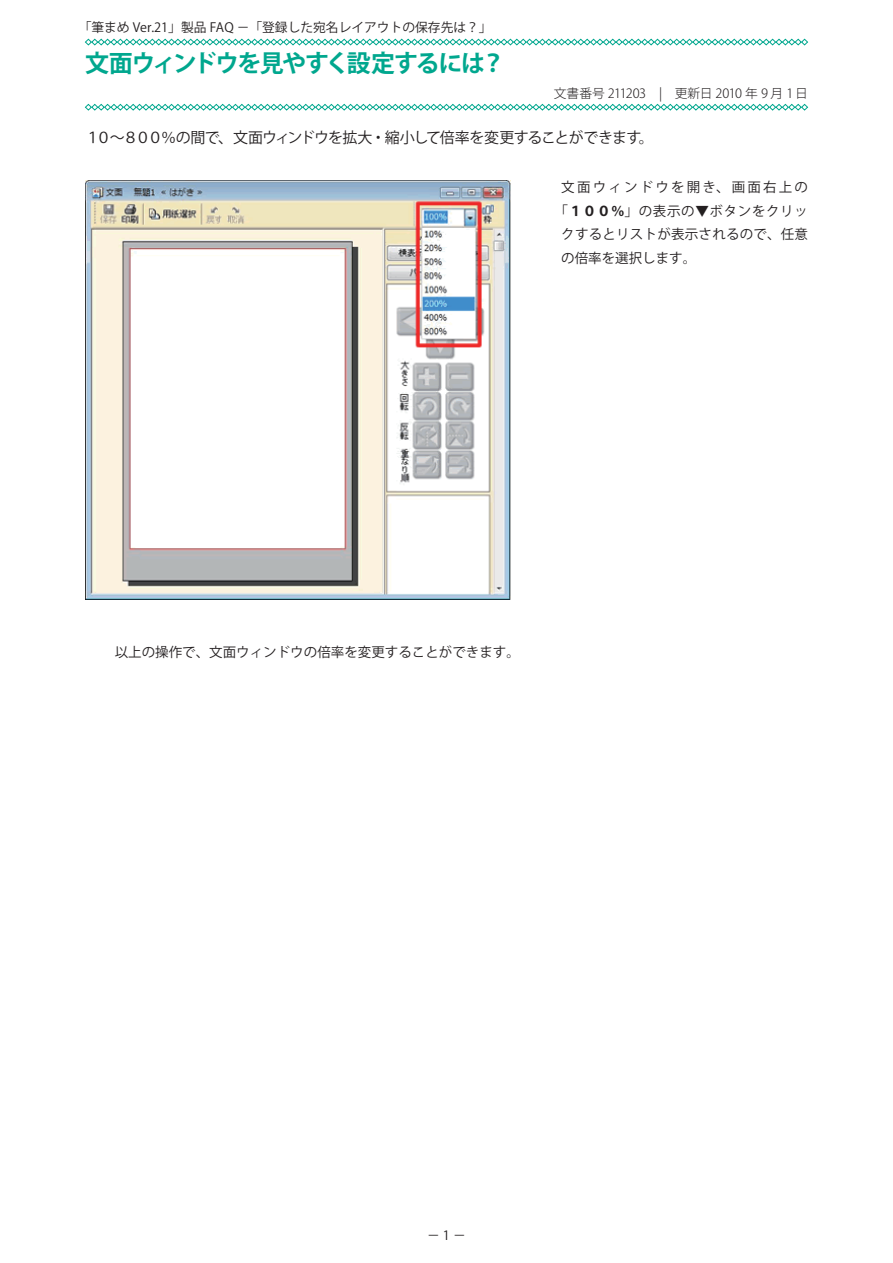
<style>
.page{position:relative;width:893px;height:1263px;background:#fff}
.page>*{position:absolute;margin:0;border:0;box-sizing:border-box;transform-origin:0 0}
.Q_タイトル_p_qtxt{font:700 24px "Koz Go Pro";letter-spacing:-.065em;color:#00a78e}
.A_本文_p{font:15px "Koz Go Pro";letter-spacing:-.06em;color:#231f20}
.セクション_本文_p{font:13.5px "Koz Go Pro";letter-spacing:.015em;color:#231f20}
.セクション_本文_p-2{font:13.5px "Koz Go Pro";letter-spacing:.05em;color:#231f20}
.セクション_本文_p-3{font:13.5px "Koz Go Pro";letter-spacing:.16em;color:#231f20}
._00-ヘッダー{font:12.75px "Koz Go Pro";color:#231f20}
.Q_文書番号_p_faqID{font:300 12.75px "Koz Go Pro";letter-spacing:-.025em;color:#231f20}
.s1{font-weight:700}
</style>
<div class="page">
<svg style="left:85px;top:38px;width:723px;height:8px"></svg>
<svg style="left:85px;top:104px;width:723px;height:7px"></svg>
<img style="left:85px;top:180px;width:425px;height:419px">
<p class="_00-ヘッダー" style="left:79px;top:20px;width:414px">「筆まめ Ver.21」製品 FAQ －「登録した宛名レイアウトの保存先は？」</p>
<p class="Q_タイトル_p_qtxt" style="left:85px;top:48px;width:422px">文面ウィンドウを見やすく設定するには？</p>
<p class="Q_文書番号_p_faqID" style="left:554px;top:85px;width:256px">文書番号 211203　|　更新日 2010 年 9 月 1 日</p>
<p class="A_本文_p" style="left:85px;top:127px;width:570px">１０～８００％の間で、文面ウィンドウを拡大・縮小して倍率を変更することができます。</p>
<p class="セクション_本文_p-3" style="left:561px;top:178px;width:248px">文面ウィンドウを開き、画面右上の</p>
<p class="セクション_本文_p-2" style="left:555px;top:202px;width:255px">「<span class="s1">１００％</span>」の表示の▼ボタンをクリッ</p>
<p class="セクション_本文_p" style="left:561px;top:225px;width:248px">クするとリストが表示されるので、任意</p>
<p class="セクション_本文_p" style="left:561px;top:249px;width:136px">の倍率を選択します。</p>
<p class="セクション_本文_p" style="left:115px;top:643px;width:406px">以上の操作で、文面ウィンドウの倍率を変更することができます。</p>
<p class="_00-ヘッダー" style="left:427px;top:1227px;width:40px">－1－</p>
</div>
